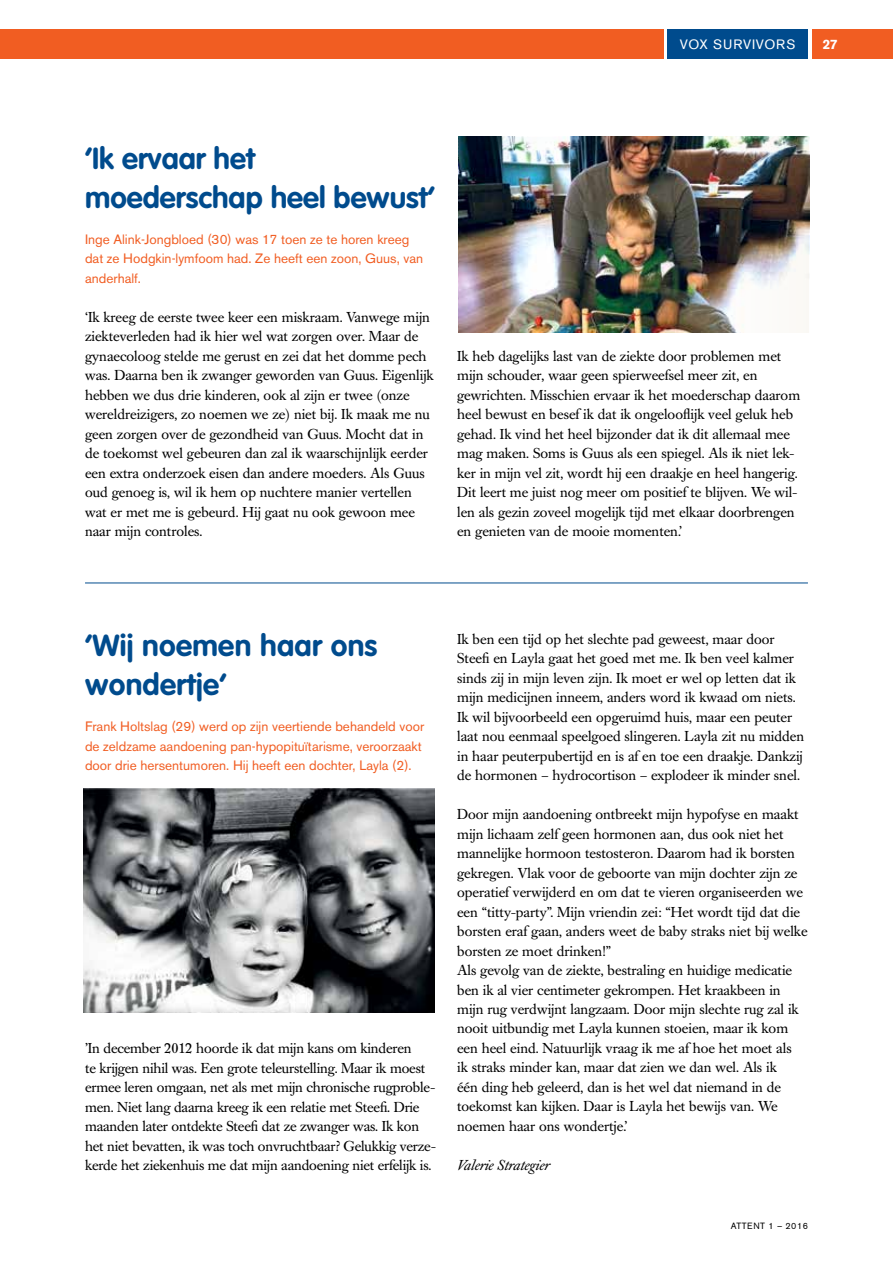
<style>
.page{position:relative;width:893px;height:1263px;background:#fff}
.page>*{position:absolute;margin:0;border:0;box-sizing:border-box;transform-origin:0 0}
.t1{font:700 30px/39px "VAG Rounded";color:#004b8d}
.t2{font:14.25px/19.5px "Caslon Book BE";color:#000}
.t3{font:italic 14.25px "Caslon Book BE";color:#000}
.t4{font:13.5px/19.5px "Akzidenz Grotesk BE";color:#f15d22}
.t5{font:13.5px "Akzidenz Grotesk BE";color:#fff}
.t6{font:700 13.5px "Akzidenz Grotesk BE";color:#fff}
.t7{font:9px "Akzidenz Grotesk BE";letter-spacing:.05em;color:#000}
</style>
<div class="page">
<div style="left:812px;top:29px;width:81px;height:29px;background:#f15d22"></div>
<div style="left:0;top:29px;width:663px;height:29px;background:#f15d22"></div>
<div style="left:668px;top:29px;width:140px;height:29px;background:#004b8d"></div>
<img style="left:458px;top:136px;width:230px;height:197px">
<img style="left:688px;top:136px;width:121px;height:197px">
<img style="left:458px;top:137px;width:351px;height:98px">
<hr style="left:85px;top:583px;width:723px;height:1px;background:#004b8d">
<img style="left:84px;top:788px;width:351px;height:225px">
<p class="t5" style="left:680px;top:36px;width:53px">VOx Survivors</p>
<p class="t6" style="left:823px;top:36px;width:16px">27</p>
<h1 class="t1" style="left:85px;top:138px;width:351px">‘Ik ervaar het moederschap heel bewust’</h1>
<p class="t4" style="left:85px;top:229px;width:340px">Inge Alink-Jongbloed (30) was 17 toen ze te horen kreeg dat ze Hodgkin-lymfoom had. Ze heeft een zoon, Guus, van anderhalf.</p>
<p class="t2" style="left:85px;top:307px;width:350px">‘Ik kreeg de eerste twee keer een miskraam. Vanwege mijn ziekteverleden had ik hier wel wat zorgen over. Maar de gynaecoloog stelde me gerust en zei dat het domme pech was. Daarna ben ik zwanger geworden van Guus. Eigenlijk hebben we dus drie kinderen, ook al zijn er twee (onze wereldreizigers, zo noemen we ze) niet bij. Ik maak me nu geen zorgen over de gezondheid van Guus. Mocht dat in de toekomst wel gebeuren dan zal ik waarschijnlijk eerder een extra onderzoek eisen dan andere moeders. Als Guus oud genoeg is, wil ik hem op nuchtere manier vertellen wat er met me is gebeurd. Hij gaat nu ook gewoon mee naar mijn controles.</p>
<p class="t2" style="left:457px;top:346px;width:345px">Ik heb dagelijks last van de ziekte door problemen met mijn schouder, waar geen spierweefsel meer zit, en gewrichten. Misschien ervaar ik het moederschap daarom heel bewust en besef ik dat ik ongelooflijk veel geluk heb gehad. Ik vind het heel bijzonder dat ik dit allemaal mee mag maken. Soms is Guus als een spiegel. Als ik niet lek&shy;ker in mijn vel zit, wordt hij een draakje en heel hangerig.<br>Dit leert me juist nog meer om positief te blijven. We wil&shy;len als gezin zoveel mogelijk tijd met elkaar doorbrengen en genieten van de mooie momenten.’</p>
<h1 class="t1" style="left:85px;top:626px;width:294px">‘Wij noemen haar ons wondertje’</h1>
<p class="t4" style="left:85px;top:717px;width:341px">Frank Holtslag (29) werd op zijn veertiende behandeld voor de zeldzame aandoening pan-hypopituïtarisme, veroorzaakt door drie hersentumoren. Hij heeft een dochter, Layla (2).</p>
<p class="t2" style="left:85px;top:1039px;width:352px">’In december 2012 hoorde ik dat mijn kans om kinderen<br>te krijgen nihil was. Een grote teleurstelling. Maar ik moest ermee leren omgaan, net als met mijn chronische rugproble&shy;men. Niet lang daarna kreeg ik een relatie met Steefi. Drie maanden later ontdekte Steefi dat ze zwanger was. Ik kon het niet bevatten, ik was toch onvruchtbaar? Gelukkig verze&shy;kerde het ziekenhuis me dat mijn aandoening niet erfelijk is.</p>
<p class="t2" style="left:457px;top:629px;width:349px">Ik ben een tijd op het slechte pad geweest, maar door Steefi en Layla gaat het goed met me. Ik ben veel kalmer sinds zij in mijn leven zijn. Ik moet er wel op letten dat ik mijn medicijnen inneem, anders word ik kwaad om niets.<br>Ik wil bijvoorbeeld een opgeruimd huis, maar een peuter laat nou eenmaal speelgoed slingeren. Layla zit nu midden in haar peuterpubertijd en is af en toe een draakje. Dankzij de hormonen – hydrocortison – explodeer ik minder snel.</p>
<p class="t2" style="left:457px;top:805px;width:352px">Door mijn aandoening ontbreekt mijn hypofyse en maakt mijn lichaam zelf geen hormonen aan, dus ook niet het mannelijke hormoon testosteron. Daarom had ik borsten gekregen. Vlak voor de geboorte van mijn dochter zijn ze operatief verwijderd en om dat te vieren organiseerden we een “titty-party”. Mijn vriendin zei: “Het wordt tijd dat die borsten eraf gaan, anders weet de baby straks niet bij welke borsten ze moet drinken!”<br>Als gevolg van de ziekte, bestraling en huidige medicatie ben ik al vier centimeter gekrompen. Het kraakbeen in mijn rug verdwijnt langzaam. Door mijn slechte rug zal ik nooit uitbundig met Layla kunnen stoeien, maar ik kom een heel eind. Natuurlijk vraag ik me af hoe het moet als<br>ik straks minder kan, maar dat zien we dan wel. Als ik<br>één ding heb geleerd, dan is het wel dat niemand in de toekomst kan kijken. Daar is Layla het bewijs van. We noemen haar ons wondertje.’</p>
<p class="t3" style="left:457px;top:1157px;width:94px">Valerie Strategier</p>
<p class="t7" style="left:731px;top:1220px;width:78px">Attent 1 – 2016</p>
</div>
